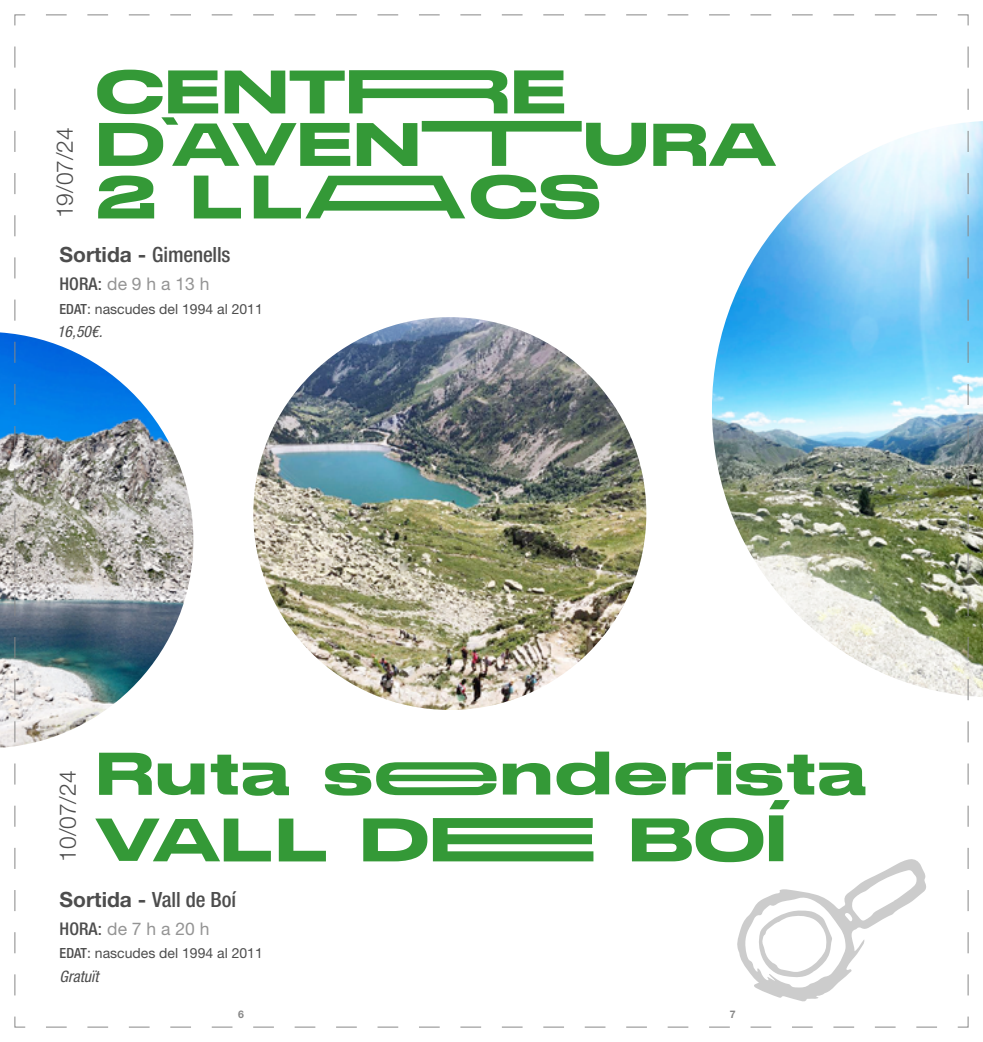
<style>
.page{position:relative;width:983px;height:1042px;background:#fff}
.page>*{position:absolute;margin:0;border:0;box-sizing:border-box;transform-origin:0 0}
.t1{font:61.25px/52.5px "Stretch Pro";color:#349937}
.t2{font:300 22.75px "Helvetica Neue LT Pro";color:#4d4d4d}
.t3{font:500 condensed 21px "Helvetica Neue LT Pro";letter-spacing:-.005em;color:#4d4d4d}
.t4{font:17.5px "Helvetica Neue LT Pro";color:#949494}
.t5{font:italic condensed 15.75px "Helvetica Neue LT Pro";color:#4d4d4d}
.t6{font:14px "Helvetica Neue LT Pro";color:#4d4d4d}
.t7{font:700 10.5px "Helvetica Neue LT Pro";color:#878787}
.s1{font-weight:700;font-stretch:normal}
.s2{font-weight:500;font-stretch:condensed;color:#4d4d4d}
.s3{color:#4d4d4d}
.s4{font-weight:500;font-stretch:condensed}
</style>
<div class="page">
<img style="left:0;top:332px;width:14px;height:416px">
<img style="left:968px;top:121px;width:14px;height:576px">
<img style="left:14px;top:14px;width:954px;height:1014px">
<svg style="left:735px;top:858px;width:191px;height:144px"></svg>
<h2 class="t2" style="left:51px;top:218px;width:93px;rotate:-90deg">19/07/24</h2>
<h1 class="t1" style="left:95px;top:63px;width:682px">CENTRRE<br>D’AVENTTURA<br>2 L LAACS</h1>
<h3 class="t3" style="left:60px;top:242px;width:172px"><span class="s1">Sortida -</span> Gimenells</h3>
<p class="t4" style="left:60px;top:274px;width:151px"><span class="s2">HORA</span><span class="s3">:</span> de 9 h a 13 h</p>
<p class="t6" style="left:60px;top:300px;width:205px"><span class="s4">EDAT</span>: nascudes del 1994 al 2011</p>
<p class="t5" style="left:57px;top:322px;width:47px">16,50€.</p>
<h2 class="t2" style="left:54px;top:862px;width:93px;rotate:-90deg">10/07/24</h2>
<h1 class="t1" style="left:95px;top:737px;width:772px;line-height:66.5px">Ruta seenderista<br>VAL L DEE BOÍ</h1>
<h3 class="t3" style="left:60px;top:887px;width:178px"><span class="s1">Sortida -</span> Vall de Boí</h3>
<p class="t4" style="left:60px;top:918px;width:151px"><span class="s2">HORA</span><span class="s3">:</span> de 7 h a 20 h</p>
<p class="t6" style="left:60px;top:945px;width:205px"><span class="s4">EDAT</span>: nascudes del 1994 al 2011</p>
<p class="t5" style="left:60px;top:967px;width:40px">Gratuït</p>
<p class="t7" style="left:238px;top:1008px;width:7px">6</p>
<p class="t7" style="left:729px;top:1008px;width:7px">7</p>
</div>
